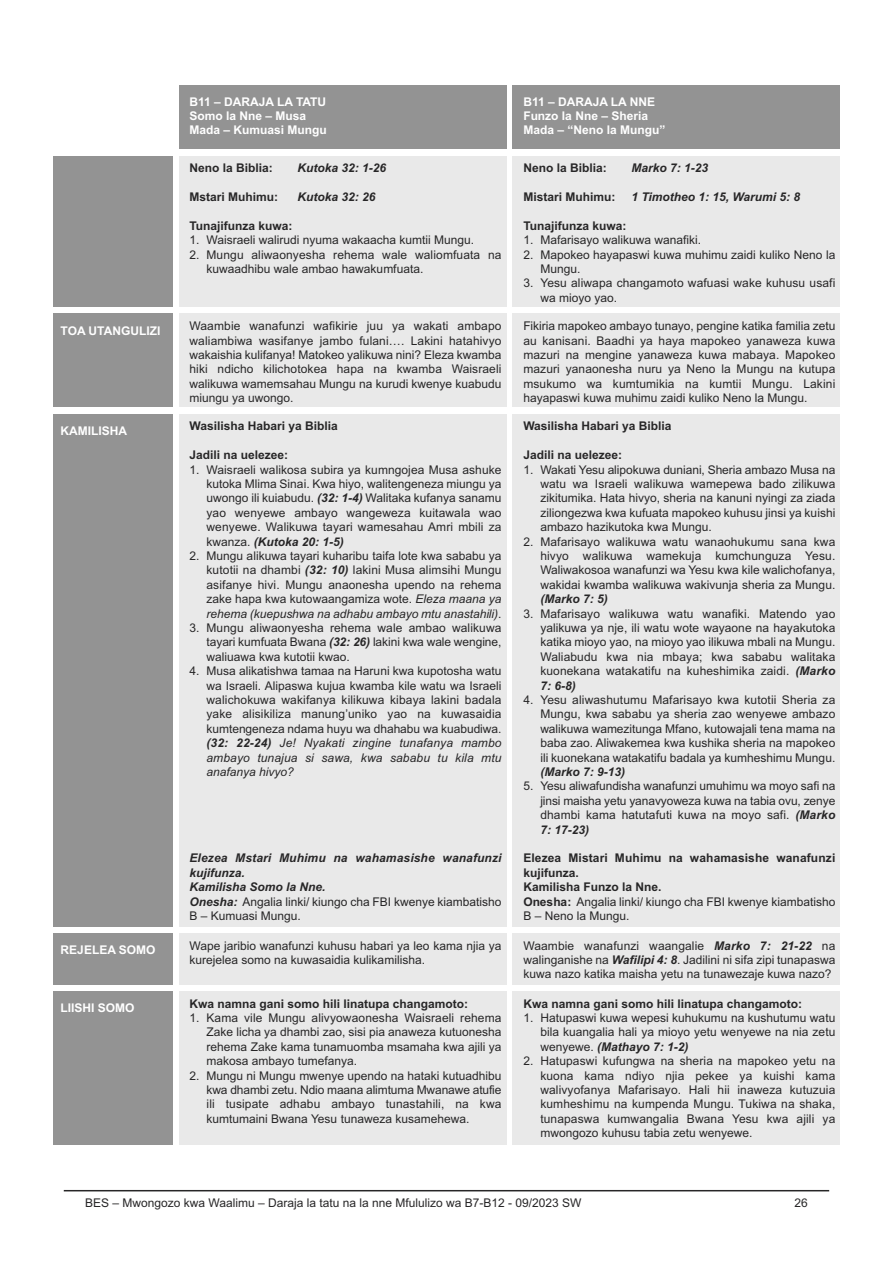
<style>
.page{position:relative;width:893px;height:1263px;background:#fff}
.page>*{position:absolute;margin:0;border:0;box-sizing:border-box;transform-origin:0 0}
.t1{font:12px/14.4px "Arial";color:#272627;text-align:justify}
.t2{font:700 12px/14.4px "Arial";color:#272627}
.t3{font:italic 700 12px/14.4px "Arial";color:#272627}
.t4{font:700 12px/14.4px "Arial";color:#fff}
.s1{font-weight:700;font-style:italic}
.s2{font-style:italic}
.s3{font-weight:400}
.s4{font-weight:400;font-style:normal}
</style>
<div class="page">
<hr style="left:64px;top:1190px;width:765px;height:1px;background:#272627">
<div style="left:179px;top:85px;width:327px;height:64px;background:#939393"></div>
<div style="left:513px;top:85px;width:327px;height:64px;background:#939393"></div>
<div style="left:53px;top:156px;width:119px;height:151px;background:#939393"></div>
<div style="left:179px;top:156px;width:327px;height:151px;background:#e9e9e9"></div>
<div style="left:513px;top:156px;width:327px;height:151px;background:#e9e9e9"></div>
<div style="left:53px;top:314px;width:119px;height:93px;background:#939393"></div>
<div style="left:179px;top:314px;width:327px;height:93px;background:#e9e9e9"></div>
<div style="left:513px;top:314px;width:327px;height:93px;background:#e9e9e9"></div>
<div style="left:53px;top:414px;width:119px;height:512px;background:#939393"></div>
<div style="left:179px;top:414px;width:327px;height:512px;background:#e9e9e9"></div>
<div style="left:513px;top:414px;width:327px;height:512px;background:#e9e9e9"></div>
<div style="left:53px;top:933px;width:119px;height:51px;background:#939393"></div>
<div style="left:179px;top:933px;width:327px;height:51px;background:#e9e9e9"></div>
<div style="left:513px;top:933px;width:327px;height:51px;background:#e9e9e9"></div>
<div style="left:53px;top:991px;width:119px;height:153px;background:#939393"></div>
<div style="left:179px;top:991px;width:327px;height:153px;background:#e9e9e9"></div>
<div style="left:513px;top:991px;width:327px;height:153px;background:#e9e9e9"></div>
<p class="t4" style="left:190px;top:94px;width:139px">B11 – DARAJA LA TATU<br>Somo la Nne – Musa<br>Mada – Kumuasi Mungu</p>
<p class="t4" style="left:523px;top:94px;width:144px">B11 – DARAJA LA NNE<br>Funzo la Nne – Sheria<br>Mada – “Neno la Mungu”</p>
<p class="t2" style="left:190px;top:161px;width:85px">Neno la Biblia:</p>
<p class="t3" style="left:298px;top:161px;width:90px">Kutoka 32: 1-26</p>
<p class="t2" style="left:190px;top:190px;width:90px">Mstari Muhimu:</p>
<p class="t3" style="left:298px;top:190px;width:80px">Kutoka 32: 26</p>
<p class="t2" style="left:190px;top:218px;width:105px">Tunajifunza kuwa:</p>
<p class="t1" style="left:190px;top:233px;width:286px">1. Waisraeli walirudi nyuma wakaacha kumtii Mungu.</p>
<p class="t1" style="left:207px;top:247px;width:296px;text-indent:-17px">2. Mungu aliwaonyesha rehema wale waliomfuata na kuwaadhibu wale ambao hawakumfuata.</p>
<p class="t2" style="left:523px;top:161px;width:85px">Neno la Biblia:</p>
<p class="t3" style="left:631px;top:161px;width:78px">Marko 7: 1-23</p>
<p class="t2" style="left:523px;top:190px;width:93px">Mistari Muhimu:</p>
<p class="t3" style="left:631px;top:190px;width:170px">1 Timotheo 1: 15, Warumi 5: 8</p>
<p class="t2" style="left:523px;top:218px;width:105px">Tunajifunza kuwa:</p>
<p class="t1" style="left:523px;top:233px;width:179px">1. Mafarisayo walikuwa wanafiki.</p>
<p class="t1" style="left:540px;top:247px;width:296px;text-indent:-17px">2. Mapokeo hayapaswi kuwa muhimu zaidi kuliko Neno la<br>Mungu.</p>
<p class="t1" style="left:540px;top:276px;width:296px;text-indent:-17px">3. Yesu aliwapa changamoto wafuasi wake kuhusu usafi wa mioyo yao.</p>
<p class="t4" style="left:61px;top:323px;width:101px">TOA UTANGULIZI</p>
<p class="t1" style="left:190px;top:319px;width:313px">Waambie wanafunzi wafikirie juu ya wakati ambapo waliambiwa wasifanye jambo fulani…. Lakini hatahivyo wakaishia kulifanya! Matokeo yalikuwa nini? Eleza kwamba hiki ndicho kilichotokea hapa na kwamba Waisraeli walikuwa wamemsahau Mungu na kurudi kwenye kuabudu miungu ya uwongo.</p>
<p class="t1" style="left:523px;top:319px;width:313px">Fikiria mapokeo ambayo tunayo, pengine katika familia zetu au kanisani. Baadhi ya haya mapokeo yanaweza kuwa mazuri na mengine yanaweza kuwa mabaya. Mapokeo mazuri yanaonesha nuru ya Neno la Mungu na kutupa msukumo wa kumtumikia na kumtii Mungu. Lakini hayapaswi kuwa muhimu zaidi kuliko Neno la Mungu.</p>
<p class="t4" style="left:61px;top:423px;width:68px">KAMILISHA</p>
<p class="t2" style="left:190px;top:419px;width:150px">Wasilisha Habari ya Biblia</p>
<p class="t2" style="left:190px;top:448px;width:100px">Jadili na uelezee:</p>
<p class="t1" style="left:207px;top:462px;width:296px;text-indent:-17px">1. Waisraeli walikosa subira ya kumngojea Musa ashuke kutoka Mlima Sinai. Kwa hiyo, walitengeneza miungu ya uwongo ili kuiabudu. <span class="s1">(32: 1-4)</span> Walitaka kufanya sanamu yao wenyewe ambayo wangeweza kuitawala wao wenyewe. Walikuwa tayari wamesahau Amri mbili za kwanza. <span class="s1">(Kutoka 20: 1-5)</span></p>
<p class="t1" style="left:207px;top:549px;width:296px;text-indent:-17px">2. Mungu alikuwa tayari kuharibu taifa lote kwa sababu ya kutotii na dhambi <span class="s1">(32: 10)</span> lakini Musa alimsihi Mungu asifanye hivi. Mungu anaonesha upendo na rehema zake hapa kwa kutowaangamiza wote. <span class="s2">Eleza maana ya rehema (kuepushwa na adhabu ambayo mtu anastahili)</span>.</p>
<p class="t1" style="left:207px;top:621px;width:296px;text-indent:-17px">3. Mungu aliwaonyesha rehema wale ambao walikuwa tayari kumfuata Bwana <span class="s1">(32: 26)</span> lakini kwa wale wengine, waliuawa kwa kutotii kwao.</p>
<p class="t1" style="left:207px;top:664px;width:296px;text-indent:-17px">4. Musa alikatishwa tamaa na Haruni kwa kupotosha watu wa Israeli. Alipaswa kujua kwamba kile watu wa Israeli walichokuwa wakifanya kilikuwa kibaya lakini badala yake alisikiliza manung’uniko yao na kuwasaidia kumtengeneza ndama huyu wa dhahabu wa kuabudiwa. <span class="s1">(32: 22-24)</span> <span class="s2">Je! Nyakati zingine tunafanya mambo ambayo tunajua si sawa, kwa sababu tu kila mtu anafanya hivyo?</span></p>
<p class="t2" style="left:523px;top:419px;width:150px">Wasilisha Habari ya Biblia</p>
<p class="t2" style="left:523px;top:448px;width:100px">Jadili na uelezee:</p>
<p class="t1" style="left:540px;top:462px;width:296px;text-indent:-17px">1. Wakati Yesu alipokuwa duniani, Sheria ambazo Musa na watu wa Israeli walikuwa wamepewa bado zilikuwa zikitumika. Hata hivyo, sheria na kanuni nyingi za ziada ziliongezwa kwa kufuata mapokeo kuhusu jinsi ya kuishi ambazo hazikutoka kwa Mungu.</p>
<p class="t1" style="left:540px;top:534px;width:296px;text-indent:-17px">2. Mafarisayo walikuwa watu wanaohukumu sana kwa hivyo walikuwa wamekuja kumchunguza Yesu.<br>Waliwakosoa wanafunzi wa Yesu kwa kile walichofanya, wakidai kwamba walikuwa wakivunja sheria za Mungu.</p>
<p class="t3" style="left:540px;top:592px;width:69px">(Marko 7: 5)</p>
<p class="t1" style="left:540px;top:606px;width:296px;text-indent:-17px">3. Mafarisayo walikuwa watu wanafiki. Matendo yao yalikuwa ya nje, ili watu wote wayaone na hayakutoka katika mioyo yao, na mioyo yao ilikuwa mbali na Mungu.<br>Waliabudu kwa nia mbaya; kwa sababu walitaka kuonekana watakatifu na kuheshimika zaidi. <span class="s1">(Marko 7: 6-8)</span></p>
<p class="t1" style="left:540px;top:693px;width:296px;text-indent:-17px">4. Yesu aliwashutumu Mafarisayo kwa kutotii Sheria za Mungu, kwa sababu ya sheria zao wenyewe ambazo walikuwa wamezitunga Mfano, kutowajali tena mama na baba zao. Aliwakemea kwa kushika sheria na mapokeo ili kuonekana watakatifu badala ya kumheshimu Mungu.</p>
<p class="t3" style="left:540px;top:765px;width:86px">(Marko 7: 9-13)</p>
<p class="t1" style="left:540px;top:779px;width:296px;text-indent:-17px">5. Yesu aliwafundisha wanafunzi umuhimu wa moyo safi na jinsi maisha yetu yanavyoweza kuwa na tabia ovu, zenye dhambi kama hatutafuti kuwa na moyo safi. <span class="s1">(Marko 7: 17-23)</span></p>
<p class="t2" style="left:523px;top:851px;width:313px">Elezea Mistari Muhimu na wahamasishe wanafunzi kujifunza.<br>Kamilisha Funzo la Nne.<br>Onesha: <span class="s3">Angalia linki/ kiungo cha FBI kwenye kiambatisho<br>B – Neno la Mungu.</span></p>
<p class="t3" style="left:190px;top:851px;width:313px">Elezea Mstari Muhimu na wahamasishe wanafunzi kujifunza.<br>Kamilisha Somo la Nne.<br>Onesha: <span class="s4">Angalia linki/ kiungo cha FBI kwenye kiambatisho<br>B – Kumuasi Mungu.</span></p>
<p class="t4" style="left:61px;top:943px;width:96px">REJELEA SOMO</p>
<p class="t1" style="left:190px;top:938px;width:313px">Wape jaribio wanafunzi kuhusu habari ya leo kama njia ya kurejelea somo na kuwasaidia kulikamilisha.</p>
<p class="t1" style="left:523px;top:938px;width:313px">Waambie wanafunzi waangalie <span class="s1">Marko 7: 21-22</span> na walinganishe na <span class="s1">Wafilipi 4: 8</span>. Jadilini ni sifa zipi tunapaswa kuwa nazo katika maisha yetu na tunawezaje kuwa nazo?</p>
<p class="t4" style="left:61px;top:1001px;width:76px">LIISHI SOMO</p>
<p class="t2" style="left:190px;top:996px;width:280px">Kwa namna gani somo hili linatupa changamoto:</p>
<p class="t1" style="left:207px;top:1011px;width:296px;text-indent:-17px">1. Kama vile Mungu alivyowaonesha Waisraeli rehema Zake licha ya dhambi zao, sisi pia anaweza kutuonesha rehema Zake kama tunamuomba msamaha kwa ajili ya makosa ambayo tumefanya.</p>
<p class="t1" style="left:207px;top:1068px;width:296px;text-indent:-17px">2. Mungu ni Mungu mwenye upendo na hataki kutuadhibu kwa dhambi zetu. Ndio maana alimtuma Mwanawe atufie ili tusipate adhabu ambayo tunastahili, na kwa kumtumaini Bwana Yesu tunaweza kusamehewa.</p>
<p class="t2" style="left:523px;top:996px;width:280px">Kwa namna gani somo hili linatupa changamoto:</p>
<p class="t1" style="left:540px;top:1011px;width:296px;text-indent:-17px">1. Hatupaswi kuwa wepesi kuhukumu na kushutumu watu bila kuangalia hali ya mioyo yetu wenyewe na nia zetu wenyewe. <span class="s1">(Mathayo 7: 1-2)</span></p>
<p class="t1" style="left:540px;top:1054px;width:296px;text-indent:-17px">2. Hatupaswi kufungwa na sheria na mapokeo yetu na kuona kama ndiyo njia pekee ya kuishi kama walivyofanya Mafarisayo. Hali hii inaweza kutuzuia kumheshimu na kumpenda Mungu. Tukiwa na shaka, tunapaswa kumwangalia Bwana Yesu kwa ajili ya mwongozo kuhusu tabia zetu wenyewe.</p>
<p class="t1" style="left:85px;top:1195px;width:498px">BES – Mwongozo kwa Waalimu – Daraja la tatu na la nne Mfululizo wa B7-B12 - 09/2023 SW</p>
<p class="t1" style="left:795px;top:1195px;width:15px">26</p>
</div>
